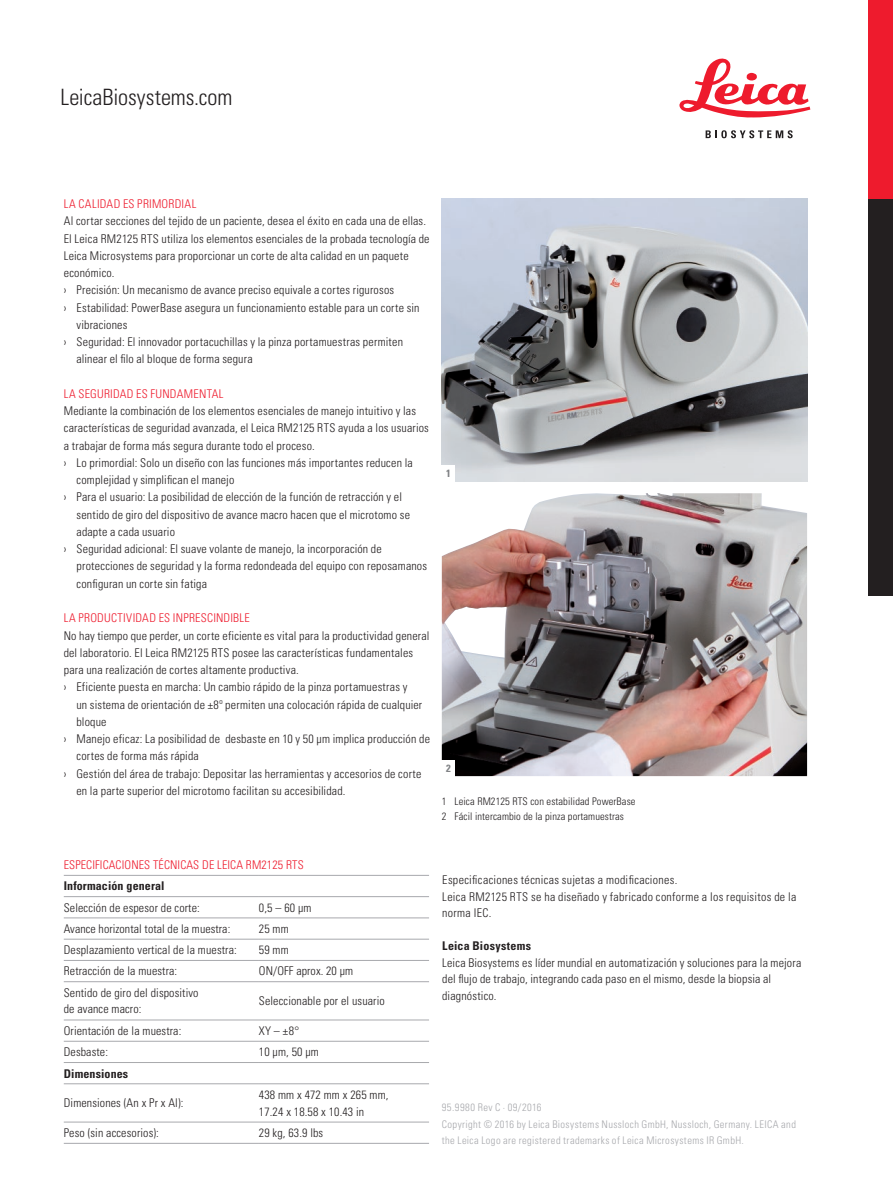
<style>
.page{position:relative;width:893px;height:1191px;background:#fff}
.page>*{position:absolute;margin:0;border:0;box-sizing:border-box;transform-origin:0 0}
.t1{font:300 condensed 22.5px "Univers";color:#231f20}
.t2{font:300 condensed 12px/16.5px "Univers LT Std";letter-spacing:.015em;color:#231f20}
.t3{font:300 condensed 12px "Univers LT Std";letter-spacing:.035em;color:#ee1b2d}
.t4{font:700 condensed 12px "Univers LT Std";letter-spacing:.01em;color:#231f20}
.t5{font:300 condensed 12px "Univers LT Std";letter-spacing:.015em;color:#ee1b2d}
.t6{font:300 condensed 10.5px/16.2px "Univers LT Std";letter-spacing:.04em;color:#a8a9ad}
.t7{font:300 condensed 10.5px/15px "Univers LT Std";letter-spacing:.01em;color:#231f20}
.t8{font:700 condensed 10.5px "Univers LT Std";color:#808285}
</style>
<div class="page">
<svg style="left:679px;top:59px;width:131px;height:59px"></svg>
<svg style="left:706px;top:130px;width:87px;height:8px"></svg>
<div style="left:868px;top:0;width:25px;height:198px;background:#ee1b2d"></div>
<div style="left:868px;top:198px;width:25px;height:397px;background:#231f20"></div>
<svg style="left:64px;top:874px;width:365px;height:269px"></svg>
<hr style="left:64px;top:917px;width:195px;height:1px;background:#a8a9ad">
<hr style="left:64px;top:939px;width:195px;height:1px;background:#a8a9ad">
<hr style="left:64px;top:960px;width:195px;height:1px;background:#a8a9ad">
<hr style="left:64px;top:981px;width:195px;height:1px;background:#a8a9ad">
<hr style="left:64px;top:1019px;width:195px;height:1px;background:#a8a9ad">
<hr style="left:64px;top:1041px;width:195px;height:1px;background:#a8a9ad">
<hr style="left:64px;top:1083px;width:195px;height:1px;background:#a8a9ad">
<hr style="left:64px;top:1121px;width:195px;height:1px;background:#a8a9ad">
<hr style="left:64px;top:1143px;width:195px;height:1px;background:#a8a9ad">
<hr style="left:259px;top:917px;width:170px;height:1px;background:#a8a9ad">
<hr style="left:259px;top:939px;width:170px;height:1px;background:#a8a9ad">
<hr style="left:259px;top:960px;width:170px;height:1px;background:#a8a9ad">
<hr style="left:259px;top:981px;width:170px;height:1px;background:#a8a9ad">
<hr style="left:259px;top:1019px;width:170px;height:1px;background:#a8a9ad">
<hr style="left:259px;top:1083px;width:170px;height:1px;background:#a8a9ad">
<hr style="left:259px;top:1121px;width:170px;height:1px;background:#a8a9ad">
<hr style="left:259px;top:1143px;width:170px;height:1px;background:#a8a9ad">
<hr style="left:259px;top:1041px;width:170px;height:1px;background:#a8a9ad">
<hr style="left:64px;top:896px;width:195px;height:1px;background:#a8a9ad">
<hr style="left:259px;top:896px;width:170px;height:1px;background:#a8a9ad">
<hr style="left:64px;top:875px;width:195px;height:1px;background:#a8a9ad">
<hr style="left:259px;top:875px;width:170px;height:1px;background:#a8a9ad">
<hr style="left:64px;top:1062px;width:195px;height:1px;background:#a8a9ad">
<hr style="left:259px;top:1062px;width:170px;height:1px;background:#a8a9ad">
<img style="left:442px;top:198px;width:365px;height:283px">
<img style="left:442px;top:493px;width:365px;height:283px">
<div style="left:442px;top:465px;width:13px;height:16px;background:#fff"></div>
<div style="left:442px;top:760px;width:13px;height:16px;background:#fff"></div>
<h1 class="t1" style="left:61px;top:83px;width:173px">LeicaBiosystems.com</h1>
<p class="t3" style="left:64px;top:197px;width:132px">La calidad es primordial</p>
<p class="t2" style="left:64px;top:213px;width:364px">Al cortar secciones del tejido de un paciente, desea el éxito en cada una de ellas.</p>
<p class="t2" style="left:64px;top:230px;width:367px">El Leica RM2125 RTS utiliza los elementos esenciales de la probada tecnología de</p>
<p class="t2" style="left:64px;top:247px;width:346px">Leica Microsystems para proporcionar un corte de alta calidad en un paquete</p>
<p class="t2" style="left:64px;top:265px;width:52px">económico.</p>
<p class="t2" style="left:64px;top:282px;width:332px">› Precisión: Un mecanismo de avance preciso equivale a cortes rigurosos</p>
<p class="t2" style="left:64px;top:299px;width:357px">› Estabilidad: PowerBase asegura un funcionamiento estable para un corte sin</p>
<p class="t2" style="left:77px;top:316px;width:53px">vibraciones</p>
<p class="t2" style="left:64px;top:334px;width:341px">› Seguridad: El innovador portacuchillas y la pinza portamuestras permiten</p>
<p class="t2" style="left:77px;top:351px;width:178px">alinear el filo al bloque de forma segura</p>
<p class="t3" style="left:64px;top:386px;width:159px">La seguridad es fu ndamental</p>
<p class="t2" style="left:64px;top:403px;width:354px">Mediante la combinación de los elementos esenciales de manejo intuitivo y las</p>
<p class="t2" style="left:64px;top:420px;width:367px">características de seguridad avanzada, el Leica RM2125 RTS ayuda a los usuarios</p>
<p class="t2" style="left:64px;top:437px;width:253px">a trabajar de forma más segura durante todo el proceso.</p>
<p class="t2" style="left:64px;top:454px;width:350px">› Lo primordial: Solo un diseño con las funciones más importantes reducen la</p>
<p class="t2" style="left:77px;top:472px;width:159px">complejidad y simplifican el manejo</p>
<p class="t2" style="left:64px;top:489px;width:340px">› Para el usuario: La posibilidad de elección de la función de retracción y el</p>
<p class="t2" style="left:77px;top:506px;width:335px">sentido de giro del dispositivo de avance macro hacen que el microtomo se</p>
<p class="t2" style="left:77px;top:523px;width:100px">adapte a cada usuario</p>
<p class="t2" style="left:64px;top:541px;width:319px">› Seguridad adicional: El suave volante de manejo, la incorporación de</p>
<p class="t2" style="left:77px;top:558px;width:352px">protecciones de seguridad y la forma redondeada del equipo con reposamanos</p>
<p class="t2" style="left:77px;top:575px;width:132px">configuran un corte sin fatiga</p>
<p class="t3" style="left:64px;top:611px;width:176px">La productividad es inprescindible</p>
<p class="t2" style="left:64px;top:626px;width:367px;line-height:17.2px">No hay tiempo que perder, un corte eficiente es vital para la productividad general del laboratorio. El Leica RM2125 RTS posee las características fundamentales para una realización de cortes altamente productiva.<br>› Eficiente puesta en marcha: Un cambio rápido de la pinza portamuestras y</p>
<p class="t2" style="left:76px;top:696px;width:347px">un sistema de orientación de ±8º permiten una colocación rápida de cualquier</p>
<p class="t2" style="left:76px;top:713px;width:32px">bloque</p>
<p class="t2" style="left:64px;top:730px;width:368px">› Manejo eficaz: La posibilidad de desbaste en 10 y 50 μm implica producción de</p>
<p class="t2" style="left:76px;top:748px;width:124px">cortes de forma más rápida</p>
<p class="t2" style="left:64px;top:765px;width:359px">› Gestión del área de trabajo: Depositar las herramientas y accesorios de corte</p>
<p class="t2" style="left:76px;top:782px;width:271px">en la parte superior del microtomo facilitan su accesibilidad.</p>
<p class="t8" style="left:446px;top:467px;width:6px">1</p>
<p class="t8" style="left:446px;top:761px;width:6px">2</p>
<p class="t7" style="left:442px;top:794px;width:195px">1 Leica RM2125 RTS con estabilidad PowerBase<br>2 Fácil intercambio de la pinza portamuestras</p>
<p class="t5" style="left:64px;top:857px;width:241px">EspeciFIcaciones técnicas de Leica RM2125 RTS</p>
<p class="t4" style="left:64px;top:878px;width:102px">Información general</p>
<p class="t2" style="left:64px;top:899px;width:138px">Selección de espesor de corte:</p>
<p class="t2" style="left:259px;top:899px;width:54px">0,5 – 60 µm</p>
<p class="t2" style="left:64px;top:920px;width:168px">Avance horizontal total de la muestra:</p>
<p class="t2" style="left:259px;top:920px;width:31px">25 mm</p>
<p class="t2" style="left:64px;top:941px;width:175px">Desplazamiento vertical de la muestra:</p>
<p class="t2" style="left:259px;top:941px;width:31px">59 mm</p>
<p class="t2" style="left:64px;top:963px;width:115px">Retracción de la muestra:</p>
<p class="t2" style="left:259px;top:963px;width:96px">ON/OFF aprox. 20 µm</p>
<p class="t2" style="left:64px;top:984px;width:136px">Sentido de giro del dispositivo de avance macro:</p>
<p class="t2" style="left:259px;top:992px;width:127px">Seleccionable por el usuario</p>
<p class="t2" style="left:64px;top:1022px;width:119px">Orientación de la muestra:</p>
<p class="t2" style="left:259px;top:1022px;width:42px">XY – ±8°</p>
<p class="t2" style="left:64px;top:1043px;width:46px">Desbaste:</p>
<p class="t2" style="left:259px;top:1043px;width:61px">10 µm, 50 µm</p>
<p class="t4" style="left:64px;top:1066px;width:66px">Dimensiones</p>
<p class="t2" style="left:64px;top:1094px;width:121px">Dimensiones (An x Pr x Al):</p>
<p class="t2" style="left:259px;top:1086px;width:131px">438 mm x 472 mm x 265 mm,<br>17.24 x 18.58 x 10.43 in</p>
<p class="t2" style="left:64px;top:1124px;width:97px">Peso (sin accesorios):</p>
<p class="t2" style="left:259px;top:1124px;width:66px">29 kg, 63.9 lbs</p>
<p class="t2" style="left:442px;top:871px;width:356px">Especificaciones técnicas sujetas a modificaciones.<br>Leica RM2125 RTS se ha diseñado y fabricado conforme a los requisitos de la norma IEC.</p>
<p class="t4" style="left:442px;top:938px;width:90px">Leica Biosystems</p>
<p class="t2" style="left:442px;top:954px;width:361px">Leica Biosystems es líder mundial en automatización y soluciones para la mejora del flujo de trabajo, integrando cada paso en el mismo, desde la biopsia al diagnóstico.</p>
<p class="t6" style="left:442px;top:1099px;width:356px">95.9980 Rev C · 09/2016<br>Copyright © 2016 by Leica Biosystems Nussloch GmbH, Nussloch, Germany. LEICA and the Leica Logo are registered trademarks of Leica Microsystems IR GmbH.</p>
</div>
